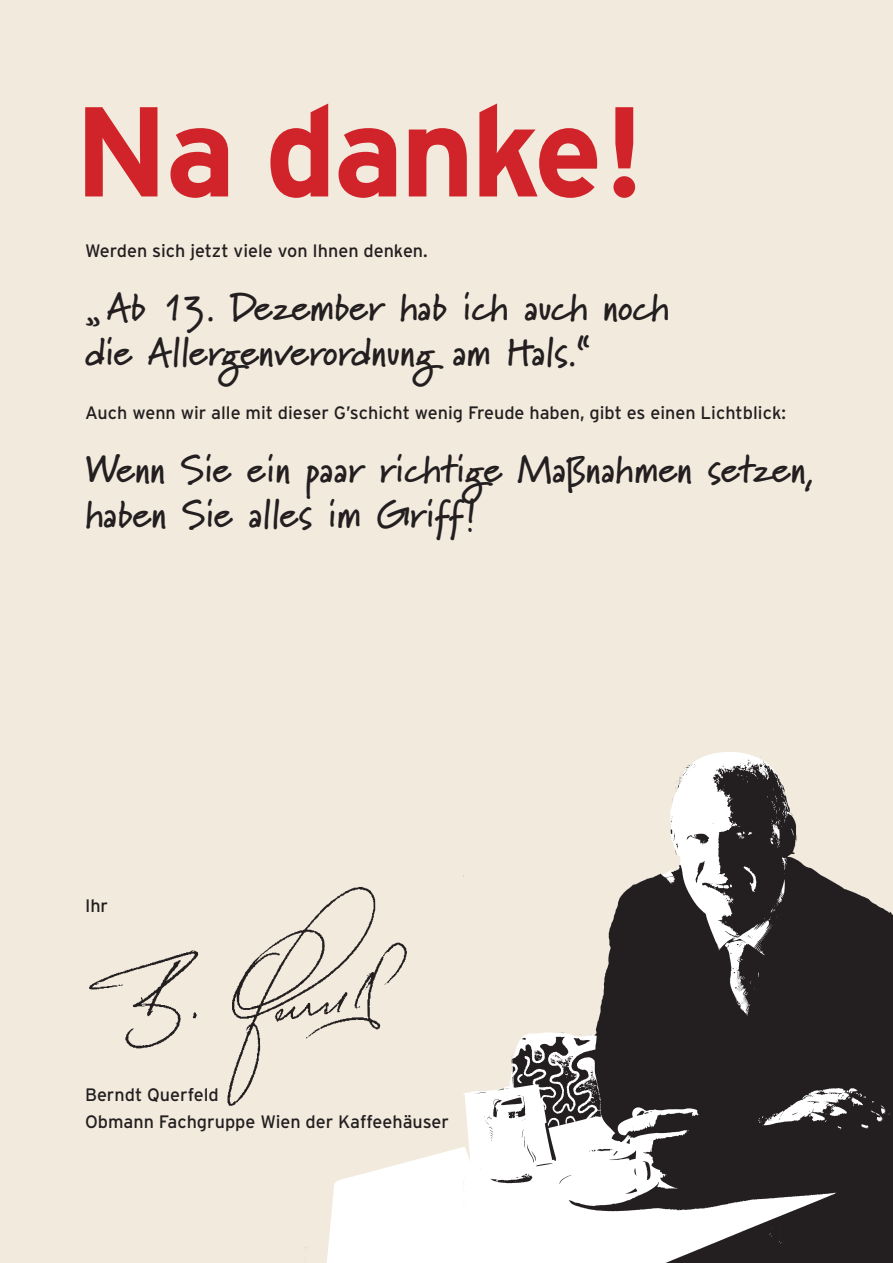
<style>
.page{position:relative;width:893px;height:1263px;background:#f1eadd}
.page>*{position:absolute;margin:0;border:0;box-sizing:border-box;transform-origin:0 0}
.t1{font:700 127.5px "Interstate";letter-spacing:-.03em;color:#d1232a}
.t2{font:700 39px/45px "Marydale";color:#231f20}
.t3{font:18px/27px "Interstate";color:#231f20}
</style>
<div class="page">
<svg style="left:89px;top:950px;width:109px;height:98px"></svg>
<svg style="left:227px;top:929px;width:77px;height:177px"></svg>
<img style="left:304px;top:752px;width:589px;height:511px">
<h1 class="t1" style="left:74px;top:80px;width:574px">Na danke!</h1>
<p class="t3" style="left:85px;top:237px;width:344px">Werden sich jetzt viele von Ihnen denken.</p>
<h2 class="t2" style="left:85px;top:284px;width:586px">„ Ab 13. Dezember hab ich auch noch die Allergenverordnung am Hals.“</h2>
<p class="t3" style="left:85px;top:399px;width:702px">Auch wenn wir alle mit dieser G’schicht wenig Freude haben, gibt es einen Lichtblick:</p>
<h2 class="t2" style="left:85px;top:446px;width:731px">Wenn Sie ein paar richtige Maßnahmen setzen, haben Sie alles im Griff!</h2>
<p class="t3" style="left:85px;top:892px;width:25px">Ihr</p>
<p class="t3" style="left:85px;top:1081px;width:366px">Berndt Querfeld<br>Obmann Fachgruppe Wien der Kaffeehäuser</p>
</div>
